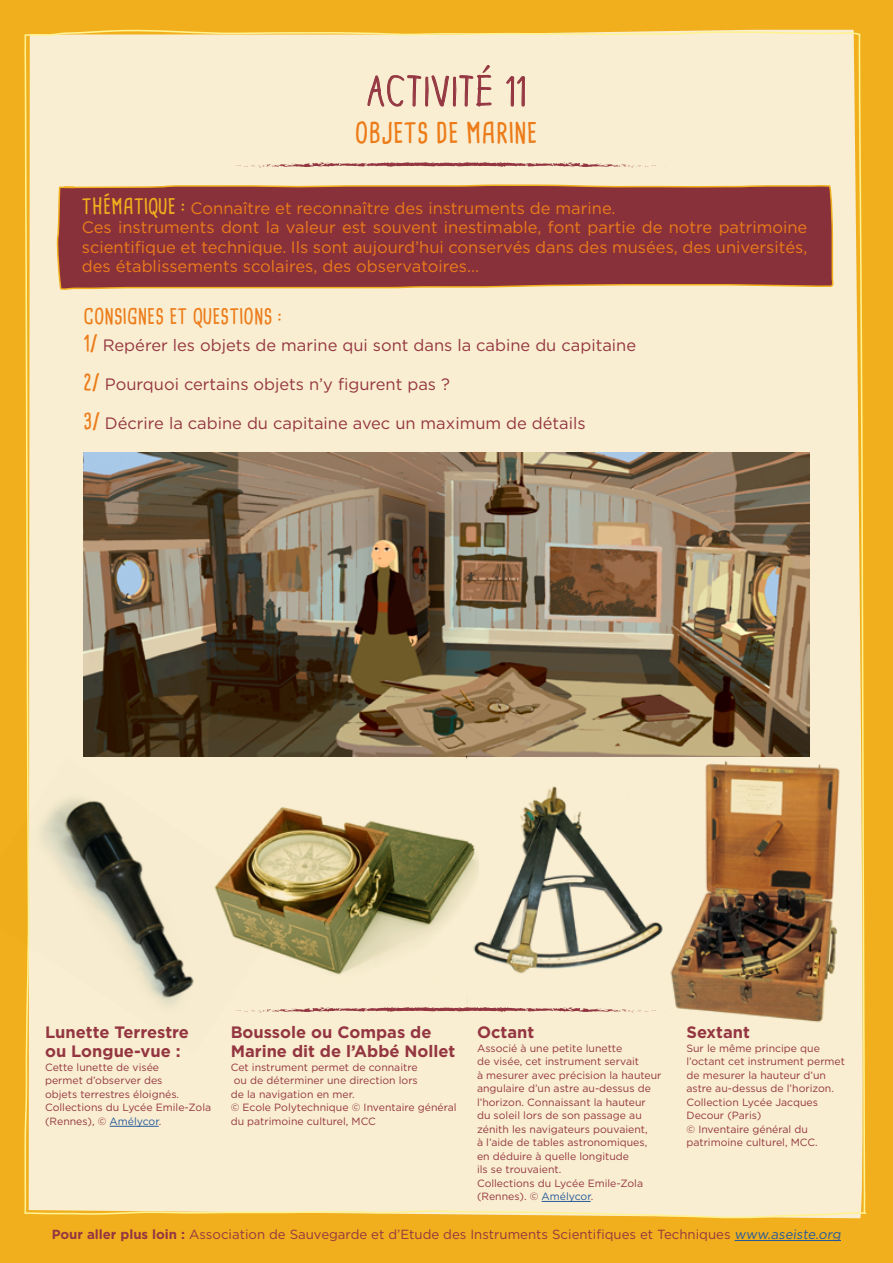
<style>
.page{position:relative;width:893px;height:1263px;background:#f1af1d}
.page>*{position:absolute;margin:0;border:0;box-sizing:border-box;transform-origin:0 0}
.t1{font:39.9px "DINSKICASUALCONDENSED";color:#943641}
.t2{font:700 27.75px "Cardenio Modern";color:#ec7c1a}
.t3{font:700 21px "Cardenio Modern";color:#ec7c1a}
.t4{font:16.5px/19.5px "Gotham";color:#ec7c1a}
.t5{font:16.5px "Gotham";color:#943641}
.t6{font:700 16.5px/19.5px "Gotham";color:#943641}
.t7{font:13.2px "Gotham";color:#943641}
.t8{font:10.5px/13.5px "Gotham";color:#943641}
.s1{font-family:"Cardenio Modern";font-weight:700;font-size:21px;color:#f1af1d}
.s2{font-family:"Cardenio Modern";font-weight:700;font-size:21px;color:#ec7c1a}
.s3{color:#245a9c}
.s4{font-weight:700}
</style>
<div class="page">
<img style="left:24px;top:29px;width:843px;height:1212px">
<hr style="left:110px;top:1126px;width:49px;height:1px;background:#245a9c">
<hr style="left:542px;top:1201px;width:49px;height:1px;background:#245a9c">
<hr style="left:735px;top:1240px;width:106px;height:1px;background:#245a9c">
<h1 class="t1" style="left:366px;top:72px;width:162px">ActivitE 11</h1>
<h2 class="t2" style="left:355px;top:114px;width:184px">OBJETS DE MARINE</h2>
<p class="t4" style="left:82px;top:198px;width:727px"><span class="s1">THÉMATIQUE :</span> Connaître et reconnaître des instruments de marine.<br>Ces instruments dont la valeur est souvent inestimable, font partie de notre patrimoine scientifique et technique. Ils sont aujourd’hui conservés dans des musées, des universités, des établissements scolaires, des observatoires…</p>
<h3 class="t3" style="left:83px;top:302px;width:200px">CONSIGNES ET QUESTIONS :</h3>
<h3 class="t5" style="left:83px;top:336px;width:554px"><span class="s2">1/</span> Repérer les objets de marine qui sont dans la cabine du capitaine</h3>
<h3 class="t5" style="left:83px;top:375px;width:368px"><span class="s2">2/</span> Pourquoi certains objets n’y figurent pas ?</h3>
<h3 class="t5" style="left:83px;top:414px;width:504px"><span class="s2">3/</span> Décrire la cabine du capitaine avec un maximum de détails</h3>
<h3 class="t6" style="left:231px;top:1022px;width:226px">Boussole ou Compas de<br>Marine dit de l’Abbé Nollet</h3>
<p class="t8" style="left:231px;top:1060px;width:188px">Cet instrument permet de connaitre</p>
<p class="t8" style="left:234px;top:1074px;width:186px">ou de déterminer une direction lors</p>
<p class="t8" style="left:231px;top:1087px;width:125px">de la navigation en mer.</p>
<p class="t8" style="left:231px;top:1101px;width:227px">© Ecole Polytechnique © Inventaire général</p>
<p class="t8" style="left:231px;top:1114px;width:147px">du patrimoine culturel, MCC</p>
<h3 class="t6" style="left:477px;top:1022px;width:59px">Octant</h3>
<p class="t8" style="left:477px;top:1041px;width:186px">Associé à une petite lunette<br>de visée, cet instrument servait<br>à mesurer avec précision la hauteur angulaire d’un astre au-dessus de l’horizon. Connaissant la hauteur du soleil lors de son passage au zénith les navigateurs pouvaient,<br>à l’aide de tables astronomiques, en déduire à quelle longitude<br>ils se trouvaient.<br>Collections du Lycée Emile-Zola (Rennes). © <span class="s3">Amélycor</span>.</p>
<p class="t7" style="left:52px;top:1227px;width:792px"><span class="s4">Pour aller plus loin :</span> Association de Sauvegarde et d’Etude des Instruments Scientifiques et Techniques <span class="s3">www.aseiste.org</span></p>
<h3 class="t6" style="left:686px;top:1022px;width:65px">Sextant</h3>
<p class="t8" style="left:686px;top:1041px;width:160px">Sur le même principe que l’octant cet instrument permet de mesurer la hauteur d’un astre au-dessus de l’horizon.<br>Collection Lycée Jacques<br>Decour (Paris)<br>© Inventaire général du patrimoine culturel, MCC.</p>
<h3 class="t6" style="left:45px;top:1022px;width:145px">Lunette Terrestre ou Longue-vue :</h3>
<p class="t8" style="left:45px;top:1060px;width:168px">Cette lunette de visée<br>permet d’observer des<br>objets terrestres éloignés.<br>Collections du Lycée Emile-Zola (Rennes), © <span class="s3">Amélycor</span>.</p>
</div>
